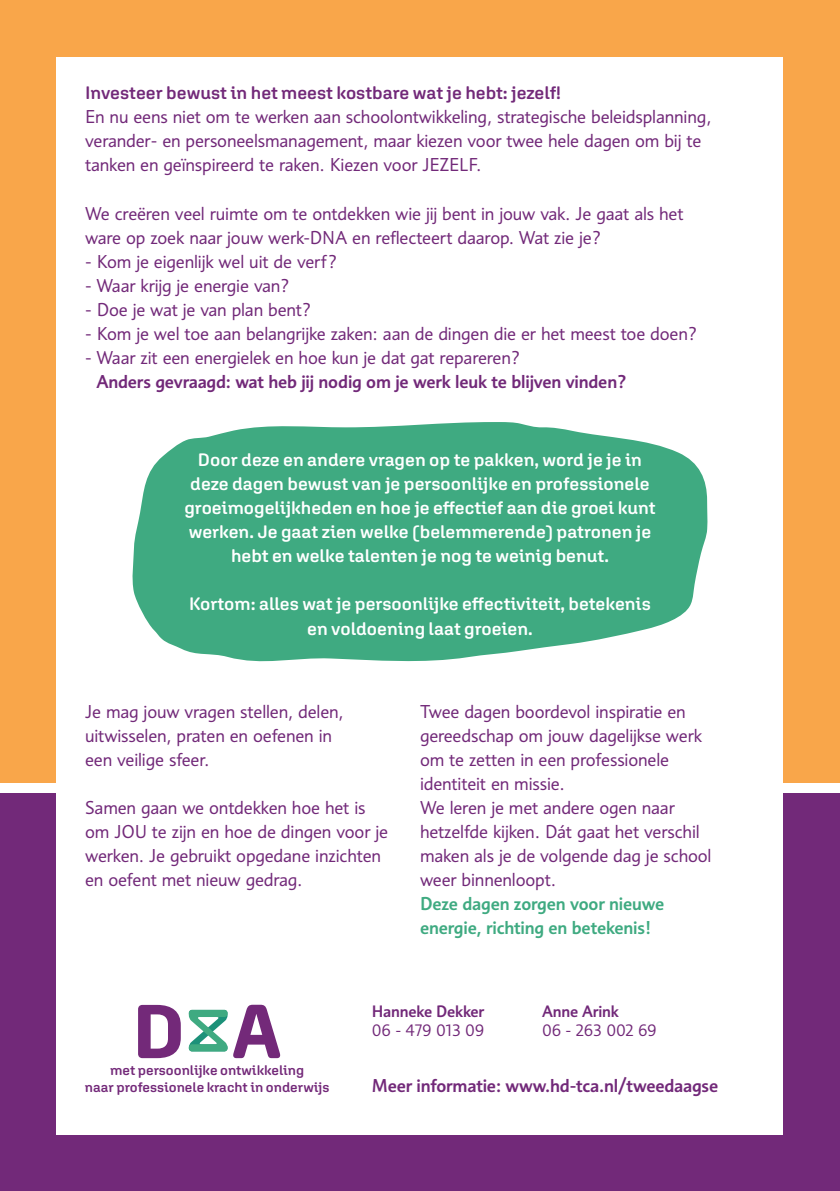
<style>
.page{position:relative;width:840px;height:1191px;background:#fff}
.page>*{position:absolute;margin:0;border:0;box-sizing:border-box;transform-origin:0 0}
.t1{font:18px/24px "Informa Pro";letter-spacing:-.01em;color:#722979}
.t2{font:600 18px/24px "Aglet Sans";color:#fff;text-align:center}
.t3{font:500 18px "Informa Pro";letter-spacing:-.01em;color:#722979}
.t4{font:500 18px/24px "Informa Pro";letter-spacing:-.01em;color:#3faa81}
.t5{font:600 18px "Aglet Sans";color:#722979}
.t6{font:500 16px "Informa Pro";letter-spacing:-.01em;color:#722979}
.t7{font:16px "Informa Pro";letter-spacing:-.02em;color:#722979}
.t8{font:600 13.8px/16.2px "Aglet Sans";color:#732979;text-align:center}
</style>
<div class="page">
<div style="left:0;top:794px;width:839px;height:397px;background:#722979"></div>
<div style="left:0;top:0;width:839px;height:782px;background:#f9a64a"></div>
<div style="left:57px;top:57px;width:725px;height:1077px;background:#fff"></div>
<svg style="left:132px;top:422px;width:575px;height:240px;fill:#3faa81"></svg>
<svg style="left:233px;top:1004px;width:47px;height:54px"></svg>
<svg style="left:138px;top:1005px;width:43px;height:53px"></svg>
<svg style="left:189px;top:1010px;width:38px;height:41px"></svg>
<p class="t5" style="left:85px;top:82px;width:477px">Investeer bewust in het meest kostbare wat je hebt: jezelf!</p>
<p class="t1" style="left:85px;top:105px;width:627px">En nu eens niet om te werken aan schoolontwikkeling, strategische beleidsplanning, verander- en personeelsmanagement, maar kiezen voor twee hele dagen om bij te tanken en geïnspireerd te raken. Kiezen voor JEZELF.</p>
<p class="t1" style="left:85px;top:201px;width:599px">We creëren veel ruimte om te ontdekken wie jij bent in jouw vak. Je gaat als het ware op zoek naar jouw werk-DNA en reflecteert daarop. Wat zie je?</p>
<p class="t1" style="left:85px;top:249px;width:254px">- Kom je eigenlijk wel uit de verf?</p>
<p class="t1" style="left:85px;top:273px;width:206px">- Waar krijg je energie van?</p>
<p class="t1" style="left:85px;top:297px;width:228px">- Doe je wat je van plan bent?</p>
<p class="t1" style="left:85px;top:321px;width:613px">- Kom je wel toe aan belangrijke zaken: aan de dingen die er het meest toe doen?</p>
<p class="t1" style="left:85px;top:345px;width:437px">- Waar zit een energielek en hoe kun je dat gat repareren?</p>
<p class="t3" style="left:96px;top:370px;width:532px">Anders gevraagd: wat heb jij nodig om je werk leuk te blijven vinden?</p>
<p class="t2" style="left:184px;top:448px;width:472px">Door deze en andere vragen op te pakken, word je je in deze dagen bewust van je persoonlijke en professionele groeimogelijkheden en hoe je effectief aan die groei kunt werken. Je gaat zien welke (belemmerende) patronen je hebt en welke talenten je nog te weinig benut.</p>
<p class="t2" style="left:189px;top:592px;width:463px">Kortom: alles wat je persoonlijke effectiviteit, betekenis en voldoening laat groeien.</p>
<p class="t1" style="left:85px;top:699px;width:260px">Je mag jouw vragen stellen, delen, uitwisselen, praten en oefenen in een veilige sfeer.</p>
<p class="t1" style="left:85px;top:795px;width:304px">Samen gaan we ontdekken hoe het is om JOU te zijn en hoe de dingen voor je werken. Je gebruikt opgedane inzichten en oefent met nieuw gedrag.</p>
<p class="t1" style="left:420px;top:699px;width:293px">Twee dagen boordevol inspiratie en gereedschap om jouw dagelijkse werk om te zetten in een professionele identiteit en missie.<br>We leren je met andere ogen naar hetzelfde kijken. Dát gaat het verschil maken als je de volgende dag je school weer binnenloopt.</p>
<p class="t4" style="left:420px;top:891px;width:246px">Deze dagen zorgen voor nieuwe energie, richting en betekenis!</p>
<p class="t8" style="left:85px;top:1062px;width:246px">met persoonlijke ontwikkeling<br>naar professionele kracht in onderwijs</p>
<p class="t6" style="left:371px;top:1001px;width:114px">Hanneke Dekker</p>
<p class="t6" style="left:541px;top:1001px;width:78px">Anne Arink</p>
<p class="t7" style="left:371px;top:1020px;width:114px">06 - 479 013 09</p>
<p class="t7" style="left:541px;top:1020px;width:116px">06 - 263 002 69</p>
<p class="t3" style="left:371px;top:1074px;width:348px">Meer informatie: www.hd-tca.nl/tweedaagse</p>
</div>
